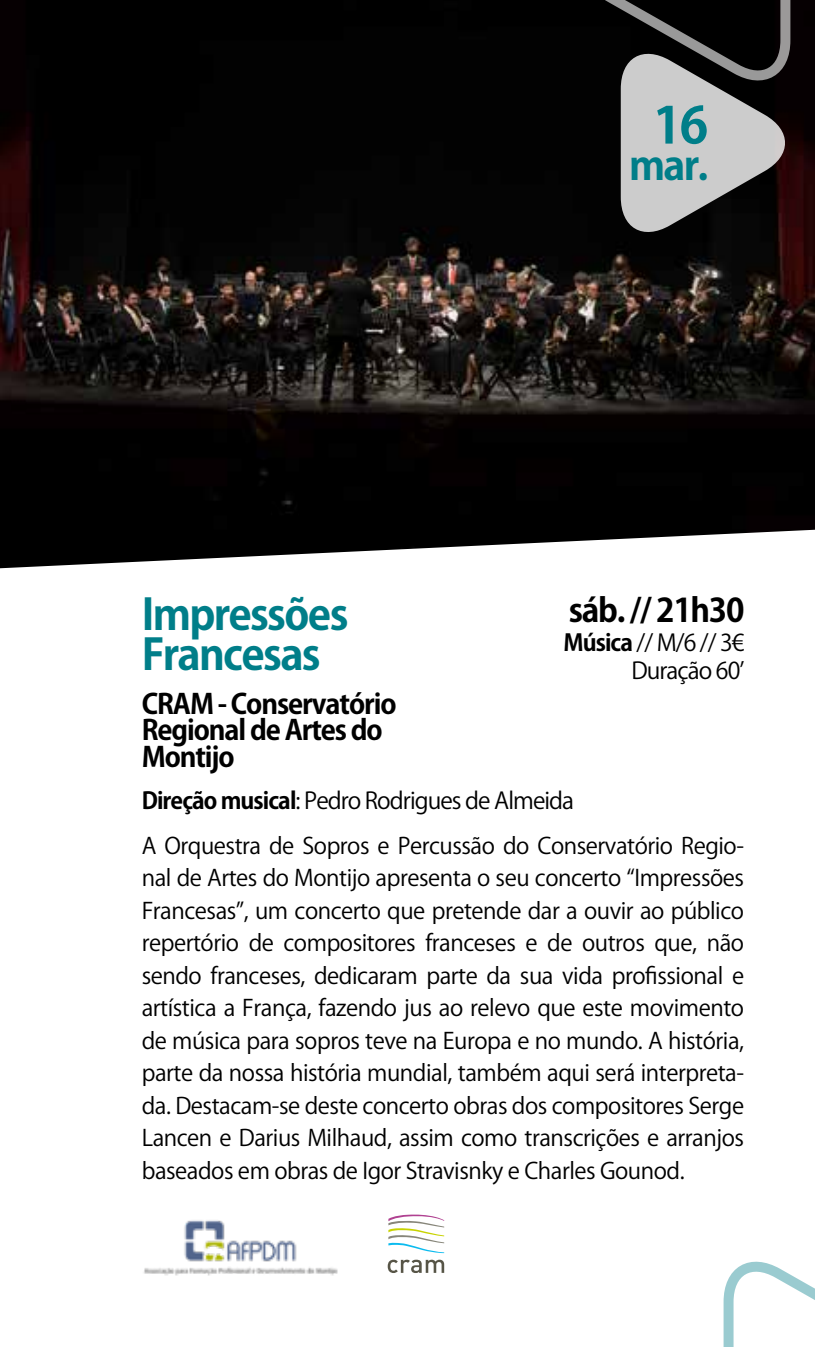
<style>
.page{position:relative;width:815px;height:1347px;background:#fff}
.page>*{position:absolute;margin:0;border:0;box-sizing:border-box;transform-origin:0 0}
.t1{font:700 50px "Koz Go Pro";color:#007e89}
.t2{font:700 42.5px/40px "Koz Go Pro";letter-spacing:-.04em;color:#007e89}
.t3{font:700 40px "Koz Go Pro";color:#007e89}
.t4{font:700 32.25px "Koz Go Pro";letter-spacing:-.04em;color:#000}
.t5{font:700 27.5px/26.2px "Koz Go Pro";letter-spacing:-.04em;color:#000}
.t6{font:23px/27.2px "Koz Go Pro";letter-spacing:-.04em;color:#000;text-align:right}
.t7{font:22.5px/32.5px "Koz Go Pro";letter-spacing:-.02em;color:#000;text-align:justify}
.s1{font-weight:700}
</style>
<div class="page">
<img style="left:0;top:0;width:815px;height:568px">
<svg style="left:723px;top:1261px;width:92px;height:85px"></svg>
<svg style="left:582px;top:0;width:211px;height:234px;background:#5a5959"></svg>
<img style="left:144px;top:1220px;width:194px;height:56px">
<svg style="left:388px;top:1214px;width:56px;height:39px"></svg>
<svg style="left:388px;top:1259px;width:56px;height:14px"></svg>
<h1 class="t1" style="left:653px;top:93px;width:57px">16</h1>
<h2 class="t2" style="left:142px;top:597px;width:208px">Impressões<br>Francesas</h2>
<p class="t5" style="left:142px;top:692px;width:256px">CRAM - Conservatório<br>Regional de Artes do<br>Montijo</p>
<h3 class="t3" style="left:629px;top:140px;width:81px">mar.</h3>
<h3 class="t4" style="left:569px;top:589px;width:177px">sáb. // 21h30</h3>
<p class="t6" style="left:563px;top:630px;width:183px"><span class="s1">Música</span> // M/6 // 3€<br>Duração 60’</p>
<p class="t6" style="left:142px;top:787px;width:434px"><span class="s1">Direção musical</span>: Pedro Rodrigues de Almeida</p>
<p class="t7" style="left:142px;top:829px;width:604px">A Orquestra de Sopros e Percussão do Conservatório Regio&shy;nal de Artes do Montijo apresenta o seu concerto “Impressões Francesas”, um concerto que pretende dar a ouvir ao público repertório de compositores franceses e de outros que, não sendo franceses, dedicaram parte da sua vida profissional e artística a França, fazendo jus ao relevo que este movimento de música para sopros teve na Europa e no mundo. A história, parte da nossa história mundial, também aqui será interpreta&shy;da. Destacam-se deste concerto obras dos compositores Serge Lancen e Darius Milhaud, assim como transcrições e arranjos baseados em obras de Igor Stravisnky e Charles Gounod.</p>
</div>
